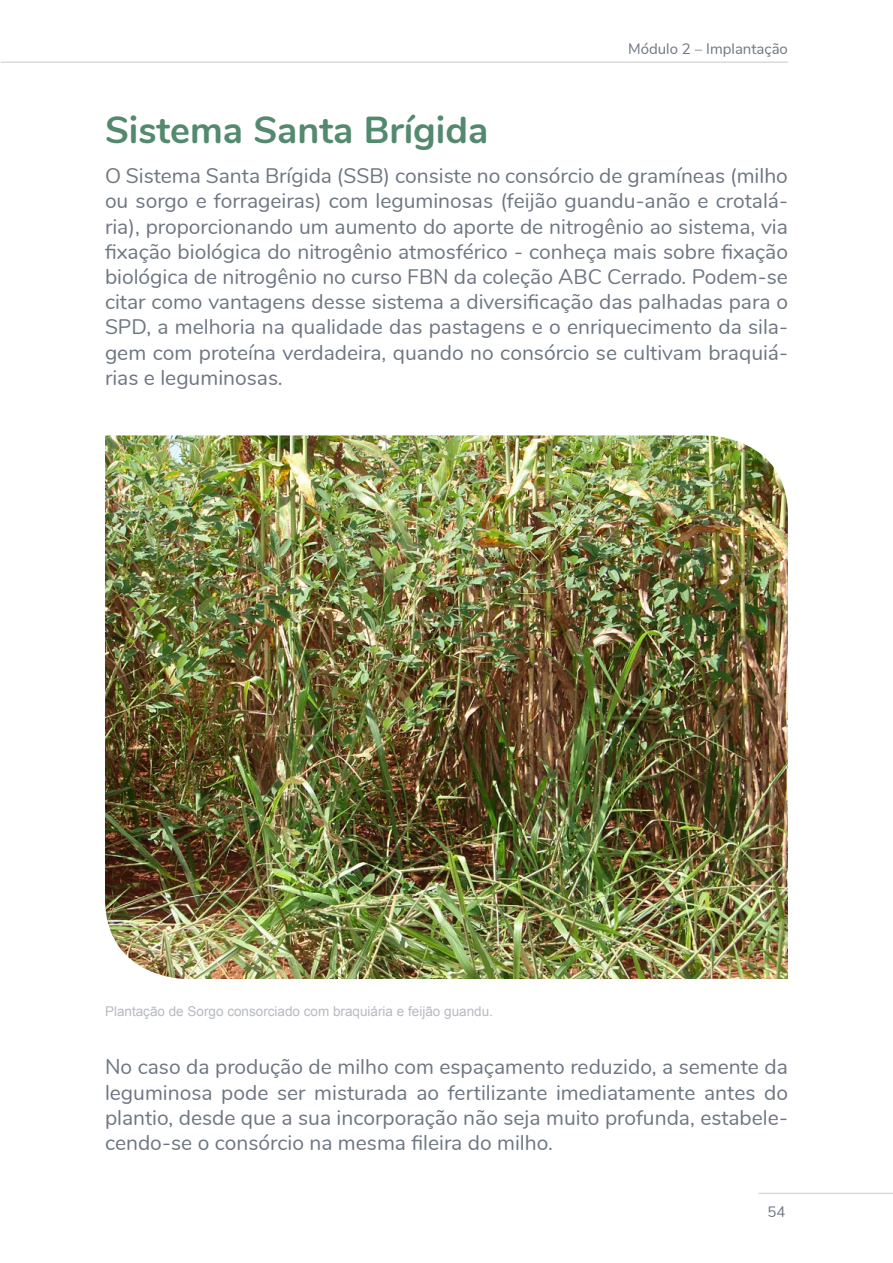
<style>
.page{position:relative;width:893px;height:1263px;background:#fff}
.page>*{position:absolute;margin:0;border:0;box-sizing:border-box;transform-origin:0 0}
.Corpo_de_texto{font:700 37.5px "Nunito";color:#53896f}
.Corpo_de_texto-2{font:21px/25.2px "Nunito";color:#6e7682;text-align:justify}
.t1{font:15px "Nunito";color:#6e7682}
.Fonte{font:13.5px "Arial";color:#b7bac1}
</style>
<div class="page">
<hr style="left:1px;top:61px;width:787px;height:2px;background:#dadada">
<hr style="left:758px;top:1193px;width:135px;height:1px;background:#dadada">
<img style="left:105px;top:435px;width:683px;height:544px">
<p class="t1" style="left:628px;top:38px;width:161px">Módulo 2 – Implantação</p>
<p class="Corpo_de_texto" style="left:105px;top:102px;width:385px">Sistema Santa Brígida</p>
<p class="Corpo_de_texto-2" style="left:105px;top:162px;width:684px">O Sistema Santa Brígida (SSB) consiste no consórcio de gramíneas (milho ou sorgo e forrageiras) com leguminosas (feijão guandu-anão e crotalá&shy;ria), proporcionando um aumento do aporte de nitrogênio ao sistema, via fixação biológica do nitrogênio atmosférico - conheça mais sobre fixação biológica de nitrogênio no curso FBN da coleção ABC Cerrado. Podem-se citar como vantagens desse sistema a diversificação das palhadas para o SPD, a melhoria na qualidade das pastagens e o enriquecimento da sila&shy;gem com proteína verdadeira, quando no consórcio se cultivam braquiá&shy;rias e leguminosas.</p>
<p class="Fonte" style="left:105px;top:1003px;width:389px">Plantação de Sorgo consorciado com braquiária e feijão guandu.</p>
<p class="Corpo_de_texto-2" style="left:105px;top:1053px;width:684px">No caso da produção de milho com espaçamento reduzido, a semente da leguminosa pode ser misturada ao fertilizante imediatamente antes do plantio, desde que a sua incorporação não seja muito profunda, estabele&shy;cendo-se o consórcio na mesma fileira do milho.</p>
<p class="t1" style="left:767px;top:1200px;width:19px">54</p>
</div>
